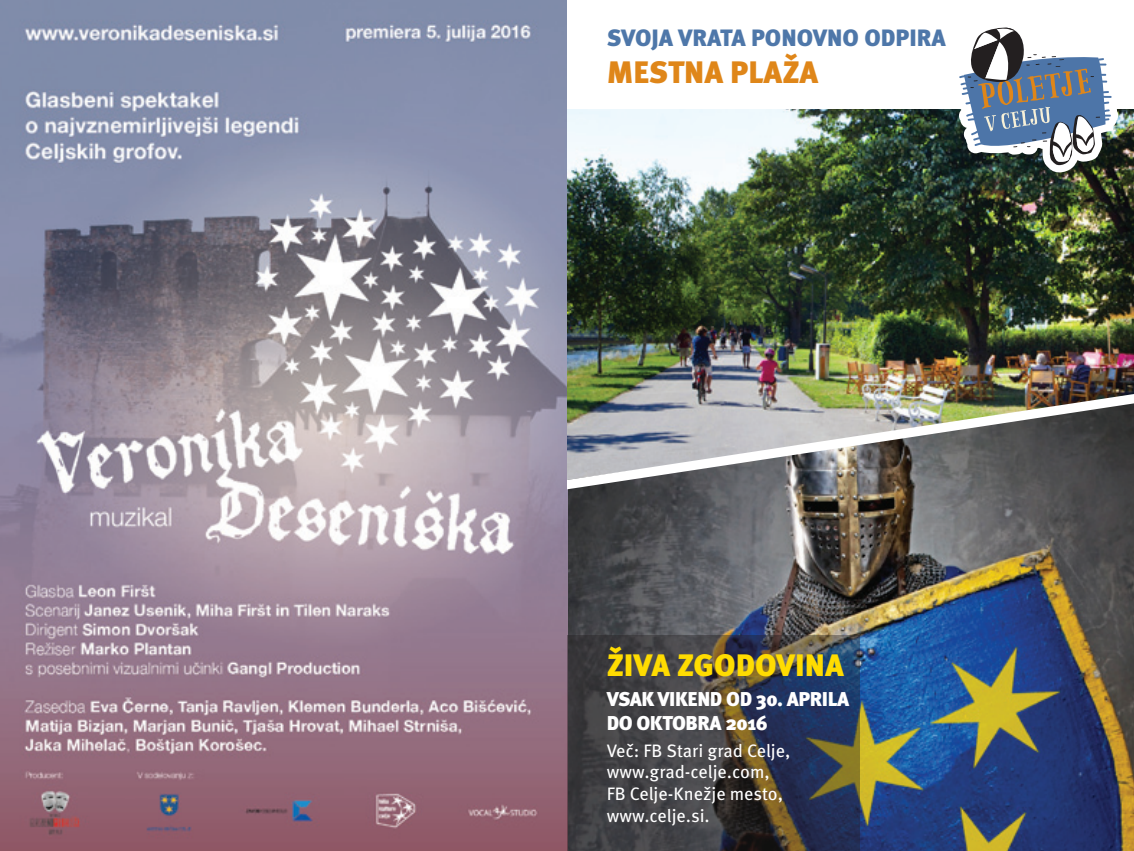
<style>
.page{position:relative;width:1134px;height:851px;background:#fff}
.page>*{position:absolute;margin:0;border:0;box-sizing:border-box;transform-origin:0 0}
.t1{font:900 31px "Meta Pro";color:#ffdc01}
.t2{font:900 31px "Meta Pro";color:#df8619}
.t3{font:900 23.6px "Meta Pro";color:#4e77a9}
.t4{font:900 20px/24px "Meta Pro";letter-spacing:-.02em;color:#fff}
.t5{font:18px/21.6px "Meta Pro";letter-spacing:-.005em;color:#fff}
</style>
<div class="page">
<img style="left:567px;top:489px;width:567px;height:361px">
<img style="left:0;top:0;width:567px;height:850px">
<img style="left:567px;top:109px;width:567px;height:285px">
<svg style="left:951px;top:27px;width:168px;height:145px"></svg>
<img style="left:567px;top:394px;width:567px;height:95px">
<svg style="left:567px;top:635px;width:292px;height:215px;background:#3e4046"></svg>
<h2 class="t3" style="left:607px;top:23px;width:340px">SVOJA VRATA PONOVNO ODPIRA</h2>
<h1 class="t2" style="left:607px;top:53px;width:213px">MESTNA PLAŽA</h1>
<h1 class="t1" style="left:607px;top:645px;width:239px">ŽIVA ZGODOVINA</h1>
<p class="t4" style="left:607px;top:687px;width:244px">VSAK VIKEND OD 30. APRILA<br>DO OKTOBRA 2016</p>
<p class="t5" style="left:607px;top:740px;width:185px">Več: FB Stari grad Celje, www.grad-celje.com,<br>FB Celje-Knežje mesto, www.celje.si.</p>
</div>
